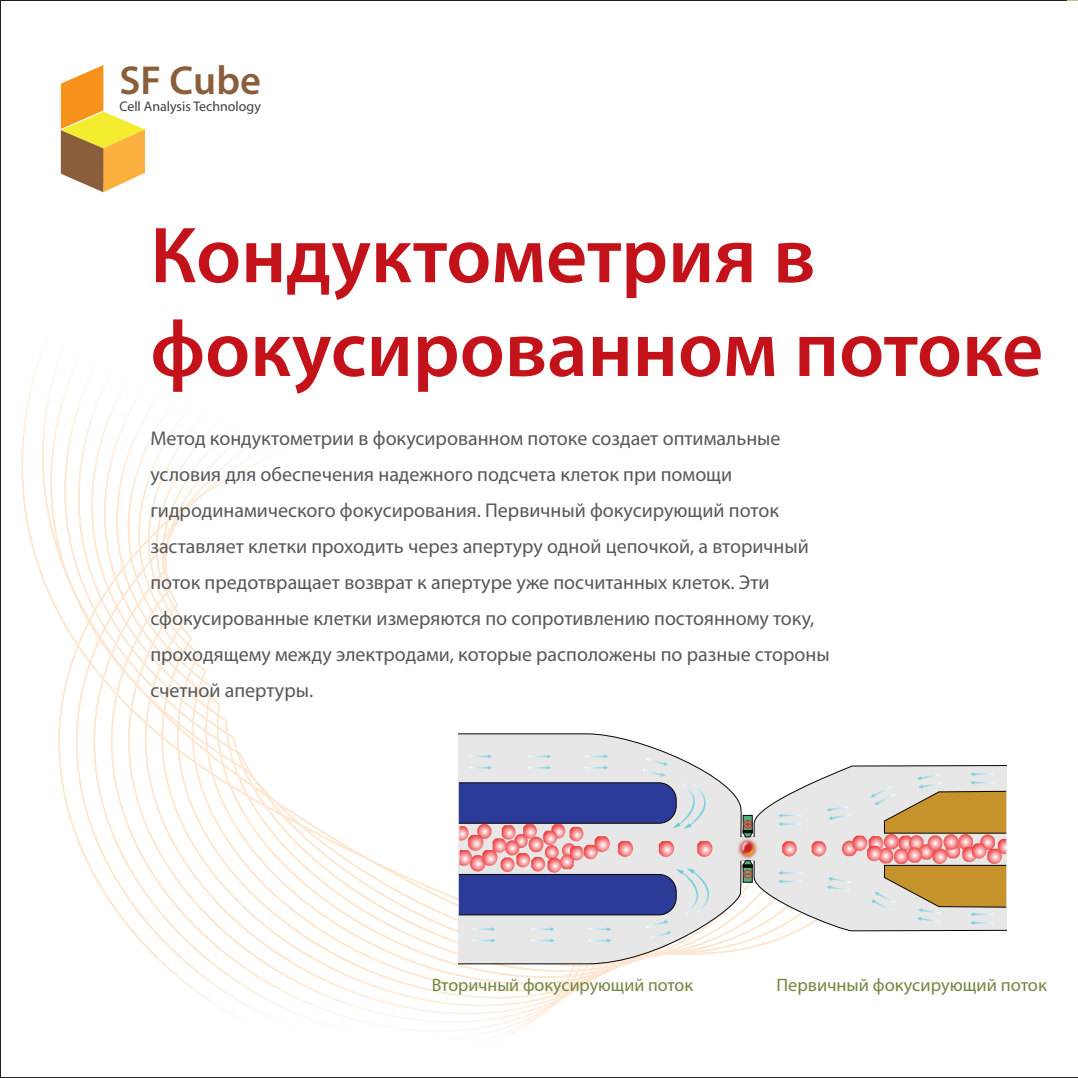
<style>
.page{position:relative;width:1078px;height:1078px;background:#fff}
.page>*{position:absolute;margin:0;border:0;box-sizing:border-box;transform-origin:0 0}
.t1{font:600 80px/93.6px "Myriad Pro";color:#c4121a}
.t2{font:600 40.6px "Myriad Pro";color:#8a5d3b}
.t3{font:20px/36px "Myriad Pro";color:#57585a}
.t4{font:18px "Myriad Pro";color:#728640}
.t5{font:14px "Myriad Pro";color:#3e3e3f}
</style>
<div class="page">
<svg style="left:176px;top:803px;width:365px;height:222px"></svg>
<svg style="left:194px;top:810px;width:357px;height:206px"></svg>
<svg style="left:211px;top:817px;width:352px;height:191px"></svg>
<svg style="left:228px;top:824px;width:347px;height:175px"></svg>
<svg style="left:244px;top:831px;width:342px;height:160px"></svg>
<svg style="left:260px;top:863px;width:340px;height:121px"></svg>
<svg style="left:276px;top:863px;width:339px;height:113px"></svg>
<svg style="left:290px;top:863px;width:338px;height:106px"></svg>
<svg style="left:303px;top:863px;width:156px;height:99px"></svg>
<svg style="left:321px;top:836px;width:138px;height:122px"></svg>
<svg style="left:86px;top:803px;width:299px;height:60px"></svg>
<svg style="left:75px;top:803px;width:290px;height:58px"></svg>
<svg style="left:81px;top:803px;width:263px;height:56px"></svg>
<svg style="left:21px;top:361px;width:304px;height:475px"></svg>
<svg style="left:459px;top:733px;width:547px;height:231px"></svg>
<svg style="left:782px;top:841px;width:15px;height:15px"></svg>
<img style="left:736px;top:837px;width:23px;height:23px">
<svg style="left:743px;top:814px;width:10px;height:23px"></svg>
<div style="left:743px;top:819px;width:9px;height:9px;border:1px solid #ee2123;border-radius:50%"></div>
<svg style="left:743px;top:860px;width:10px;height:22px"></svg>
<div style="left:743px;top:869px;width:9px;height:9px;border:1px solid #ee2123;border-radius:50%"></div>
<svg style="left:472px;top:926px;width:23px;height:4px"></svg>
<svg style="left:472px;top:938px;width:23px;height:4px"></svg>
<svg style="left:531px;top:926px;width:23px;height:4px"></svg>
<svg style="left:531px;top:938px;width:23px;height:4px"></svg>
<svg style="left:588px;top:926px;width:23px;height:4px"></svg>
<svg style="left:588px;top:938px;width:23px;height:4px"></svg>
<svg style="left:646px;top:920px;width:25px;height:18px"></svg>
<svg style="left:469px;top:765px;width:23px;height:4px"></svg>
<svg style="left:469px;top:754px;width:23px;height:4px"></svg>
<svg style="left:528px;top:765px;width:23px;height:4px"></svg>
<svg style="left:528px;top:754px;width:23px;height:4px"></svg>
<svg style="left:585px;top:765px;width:23px;height:4px"></svg>
<svg style="left:585px;top:754px;width:23px;height:4px"></svg>
<svg style="left:643px;top:758px;width:25px;height:18px"></svg>
<svg style="left:459px;top:782px;width:255px;height:132px;background:#857eac"></svg>
<svg style="left:778px;top:870px;width:23px;height:13px"></svg>
<svg style="left:812px;top:772px;width:194px;height:152px;background:#d8bea2"></svg>
<svg style="left:778px;top:813px;width:23px;height:13px"></svg>
<svg style="left:61px;top:65px;width:84px;height:127px"></svg>
<h2 class="t2" style="left:119px;top:58px;width:143px">SF Cube</h2>
<p class="t5" style="left:119px;top:98px;width:143px">Cell Analysis Technology</p>
<h1 class="t1" style="left:150px;top:210px;width:894px">Кондуктометрия в фокусированном потоке</h1>
<p class="t3" style="left:150px;top:420px;width:681px">Метод кондуктометрии в фокусированном потоке создает оптимальные условия для обеспечения надежного подсчета клеток при помощи гидродинамического фокусирования. Первичный фокусирующий поток заставляет клетки проходить через апертуру одной цепочкой, а вторичный поток предотвращает возврат к апертуре уже посчитанных клеток. Эти сфокусированные клетки измеряются по сопротивлению постоянному току, проходящему между электродами, которые расположены по разные стороны счетной апертуры.</p>
<p class="t4" style="left:432px;top:975px;width:263px">Вторичный фокусирующий поток</p>
<p class="t4" style="left:776px;top:975px;width:272px">Первичный фокусирующий поток</p>
</div>
